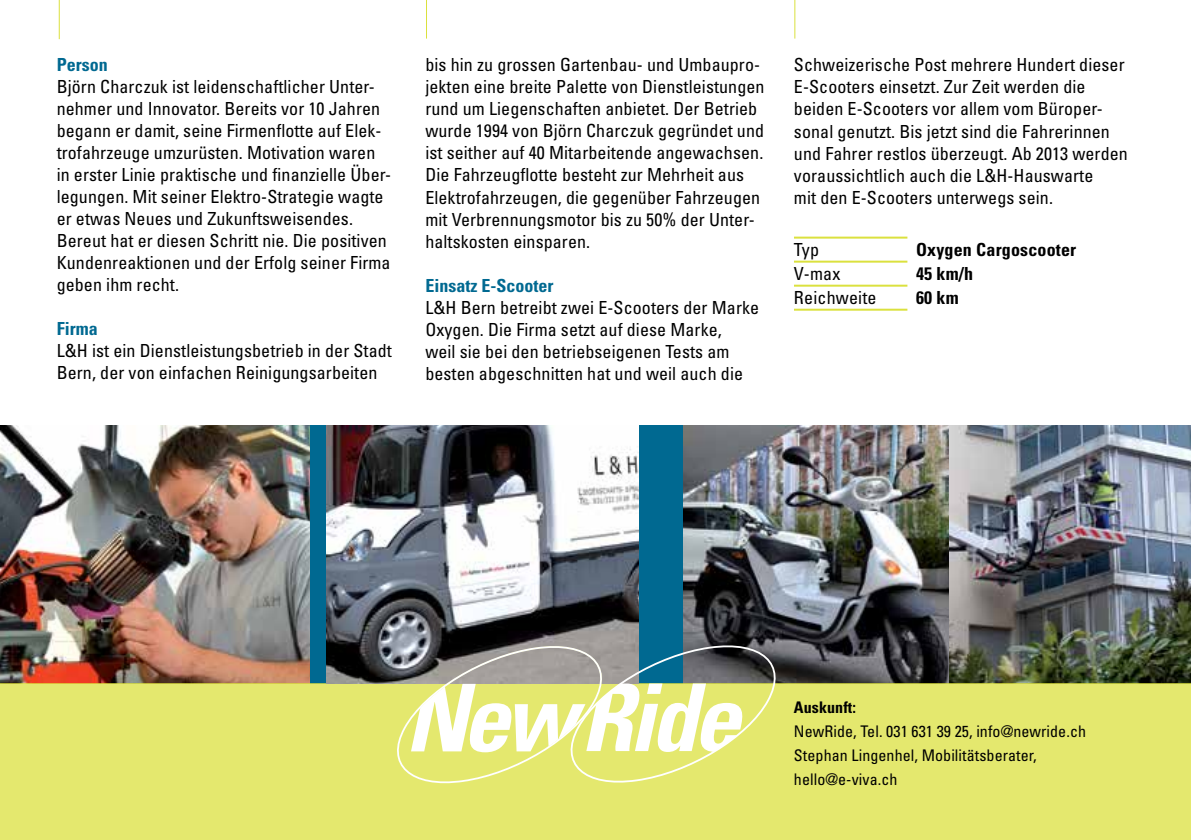
<style>
.page{position:relative;width:1191px;height:840px;background:#fff}
.page>*{position:absolute;margin:0;border:0;box-sizing:border-box;transform-origin:0 0}
.t1{font:condensed 18px/22px "Univers";letter-spacing:.005em;color:#000}
.t2{font:700 condensed 18px "Univers";letter-spacing:.01em;color:#000}
.t3{font:700 condensed 18px "Univers";color:#006991}
.t4{font:condensed 16px/24px "Univers";letter-spacing:.005em;color:#000}
.t5{font:700 condensed 16px "Univers";letter-spacing:.005em;color:#000}
</style>
<div class="page">
<div style="left:0;top:425px;width:1191px;height:258px;background:#006991"></div>
<img style="left:684px;top:425px;width:265px;height:258px">
<img style="left:949px;top:425px;width:242px;height:258px">
<img style="left:0;top:425px;width:310px;height:258px">
<div style="left:0;top:683px;width:1191px;height:156px;background:#e4e86e"></div>
<hr style="left:794px;top:236px;width:113px;height:2px;background:#dbe13e">
<hr style="left:794px;top:260px;width:113px;height:2px;background:#dbe13e">
<hr style="left:794px;top:284px;width:113px;height:2px;background:#dbe13e">
<hr style="left:794px;top:308px;width:113px;height:2px;background:#dbe13e">
<img style="left:326px;top:425px;width:312px;height:258px">
<svg style="left:384px;top:638px;width:404px;height:146px"></svg>
<hr style="left:59px;top:0;width:1px;height:39px;background:#dbe13e">
<hr style="left:426px;top:0;width:1px;height:39px;background:#dbe13e">
<hr style="left:794px;top:0;width:1px;height:39px;background:#dbe13e">
<p class="t3" style="left:57px;top:53px;width:52px">Person</p>
<p class="t1" style="left:57px;top:75px;width:336px">Björn Charczuk ist leidenschaftlicher Unter&shy;nehmer und Innovator. Bereits vor 10 Jahren begann er damit, seine Firmenflotte auf Elek&shy;trofahrzeuge umzurüsten. Motivation waren in erster Linie praktische und finanzielle Über&shy;legungen. Mit seiner Elektro-Strategie wagte er etwas Neues und Zukunftsweisendes.<br>Bereut hat er diesen Schritt nie. Die positiven Kundenreaktionen und der Erfolg seiner Firma geben ihm recht.</p>
<p class="t3" style="left:57px;top:317px;width:42px">Firma</p>
<p class="t1" style="left:57px;top:339px;width:337px">L&amp;H ist ein Dienstleistungsbetrieb in der Stadt<br>Bern, der von einfachen Reinigungsarbeiten</p>
<p class="t1" style="left:425px;top:53px;width:341px">bis hin zu grossen Gartenbau- und Umbaupro&shy;jekten eine breite Palette von Dienstleistungen rund um Liegenschaften anbietet. Der Betrieb wurde 1994 von Björn Charczuk gegründet und ist seither auf 40 Mitarbeitende angewachsen.<br>Die Fahrzeugflotte besteht zur Mehrheit aus Elektrofahrzeugen, die gegenüber Fahrzeugen mit Verbrennungsmotor bis zu 50% der Unter&shy;haltskosten einsparen.</p>
<p class="t3" style="left:425px;top:274px;width:129px">Einsatz E-Scooter</p>
<p class="t1" style="left:425px;top:295px;width:335px">L&amp;H Bern betreibt zwei E-Scooters der Marke Oxygen. Die Firma setzt auf diese Marke,<br>weil sie bei den betriebseigenen Tests am besten abgeschnitten hat und weil auch die</p>
<p class="t1" style="left:794px;top:53px;width:335px">Schweizerische Post mehrere Hundert dieser E-Scooters einsetzt. Zur Zeit werden die beiden E-Scooters vor allem vom Büroper&shy;sonal genutzt. Bis jetzt sind die Fahrerinnen und Fahrer restlos überzeugt. Ab 2013 werden voraussichtlich auch die L&amp;H-Hauswarte<br>mit den E-Scooters unterwegs sein.</p>
<p class="t1" style="left:794px;top:237px;width:27px">Typ</p>
<p class="t2" style="left:916px;top:238px;width:162px">Oxygen Cargoscooter</p>
<p class="t1" style="left:794px;top:261px;width:48px">V-max</p>
<p class="t2" style="left:916px;top:262px;width:59px">45 km/h</p>
<p class="t1" style="left:794px;top:285px;width:84px">Reichweite</p>
<p class="t2" style="left:916px;top:286px;width:44px">60 km</p>
<p class="t5" style="left:794px;top:696px;width:63px">Auskunft:</p>
<p class="t4" style="left:794px;top:718px;width:293px">NewRide, Tel. 031 631 39 25, info@newride.ch<br>Stephan Lingenhel, Mobilitätsberater, hello@e-viva.ch</p>
</div>
